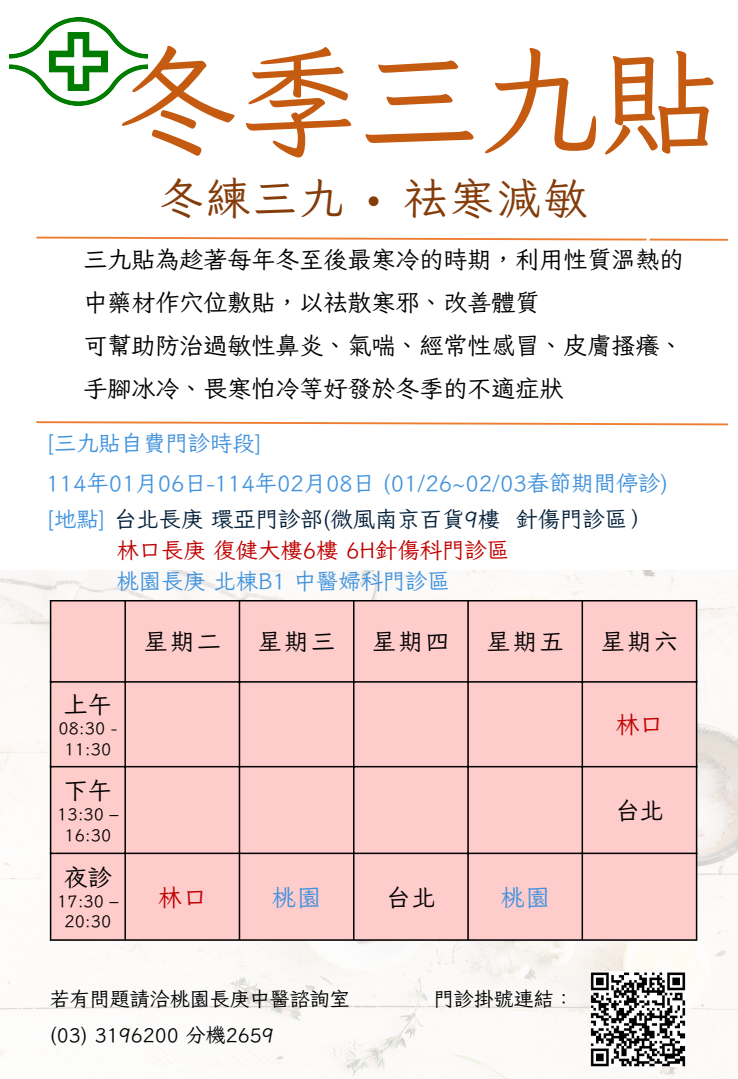
<style>
.page{position:relative;width:738px;height:1079px;background:#fff}
.page>*{position:absolute;margin:0;border:0;box-sizing:border-box;transform-origin:0 0}
.t1{font:121px "Iansui 094";color:#c55a11}
.t2{font:43.8px "Iansui 094";letter-spacing:.07em;color:#843c0b}
.t3{font:24px/43.1px "Iansui 094";color:#000}
.t4{font:24px "Iansui 094";color:#c00000}
.t5{font:24px "Iansui 094";color:#4293dd}
.t6{font:22.3px/31.1px "Iansui 094";color:#06223b}
.t7{font:22.3px/40.1px "Iansui 094";color:#4293dd}
.t8{font:20px "Iansui 094";color:#000}
.t9{font:17px/20.2px "Iansui 094";color:#000;text-align:center}
.s1{color:#4293dd}
.s2{color:#c00000}
</style>
<div class="page">
<img style="left:0;top:570px;width:738px;height:508px">
<img style="left:10px;top:18px;width:137px;height:87px">
<svg style="left:36px;top:421px;width:693px;height:5px"></svg>
<div style="left:51px;top:601px;width:645px;height:338px;background:#fcc"></div>
<hr style="left:50px;top:601px;width:1px;height:338px;background:#000">
<hr style="left:124px;top:601px;width:2px;height:338px;background:#000">
<hr style="left:239px;top:601px;width:1px;height:338px;background:#000">
<hr style="left:353px;top:601px;width:2px;height:338px;background:#000">
<hr style="left:467px;top:601px;width:2px;height:338px;background:#000">
<hr style="left:582px;top:601px;width:1px;height:338px;background:#000">
<hr style="left:696px;top:601px;width:1px;height:338px;background:#000">
<hr style="left:50px;top:600px;width:647px;height:1px;background:#000">
<hr style="left:50px;top:681px;width:647px;height:1px;background:#000">
<hr style="left:50px;top:766px;width:647px;height:1px;background:#000">
<hr style="left:50px;top:852px;width:647px;height:2px;background:#000">
<hr style="left:50px;top:939px;width:647px;height:1px;background:#000">
<img style="left:591px;top:971px;width:94px;height:95px">
<svg style="left:36px;top:236px;width:693px;height:5px"></svg>
<p class="t1" style="left:117px;top:38px;width:606px">冬季三九貼</p>
<h1 class="t2" style="left:160px;top:175px;width:430px">冬練三九 • 祛寒減敏</h1>
<h2 class="t3" style="left:83px;top:237px;width:601px">三九貼為趁著每年冬至後最寒冷的時期，利用性質溫熱的中藥材作穴位敷貼，以祛散寒邪、改善體質<br>可幫助防治過敏性鼻炎、氣喘、經常性感冒、皮膚搔癢、手腳冰冷、畏寒怕冷等好發於冬季的不適症狀</h2>
<p class="t7" style="left:46px;top:422px;width:624px">[三九貼自費門診時段]<br>114年01月06日 -114年02月08日 (01/26~02/03春節期間停診)</p>
<p class="t6" style="left:116px;top:502px;width:534px;text-indent:-70px"><span class="s1">[地點]</span> 台北長庚環亞門診部(微風南京百貨9樓 針傷門診區）<span class="s2">林口長庚復健大樓6樓 6H針傷科門診區<br></span><span class="s1">桃園長庚北棟B1 中醫婦科門診區</span></p>
<h2 class="t3" style="left:144px;top:619px;width:76px">星期二</h2>
<p class="t3" style="left:258px;top:619px;width:79px">星期三</p>
<h4 class="t3" style="left:372px;top:619px;width:79px">星期四</h4>
<p class="t3" style="left:487px;top:619px;width:79px">星期五</p>
<h3 class="t3" style="left:601px;top:619px;width:79px">星期六</h3>
<p class="t3" style="left:64px;top:682px;width:49px">上午</p>
<p class="t9" style="left:59px;top:717px;width:60px">08:30 -<br>11:30</p>
<p class="t4" style="left:615px;top:712px;width:41px">林口</p>
<p class="t3" style="left:64px;top:768px;width:49px">下午</p>
<p class="t9" style="left:57px;top:803px;width:63px">13:30 –<br>16:30</p>
<p class="t3" style="left:615px;top:788px;width:49px">台北</p>
<p class="t3" style="left:64px;top:855px;width:49px">夜診</p>
<p class="t9" style="left:57px;top:890px;width:63px">17:30 –<br>20:30</p>
<p class="t4" style="left:158px;top:884px;width:42px">林口</p>
<p class="t5" style="left:272px;top:884px;width:51px">桃園</p>
<p class="t3" style="left:386px;top:875px;width:51px">台北</p>
<p class="t5" style="left:501px;top:884px;width:51px">桃園</p>
<p class="t8" style="left:50px;top:988px;width:301px">若有問題請洽桃園長庚中醫諮詢室</p>
<p class="t8" style="left:434px;top:988px;width:141px">門診掛號連結：</p>
<p class="t8" style="left:50px;top:1024px;width:225px">(03) 3196200 分機2659</p>
</div>
